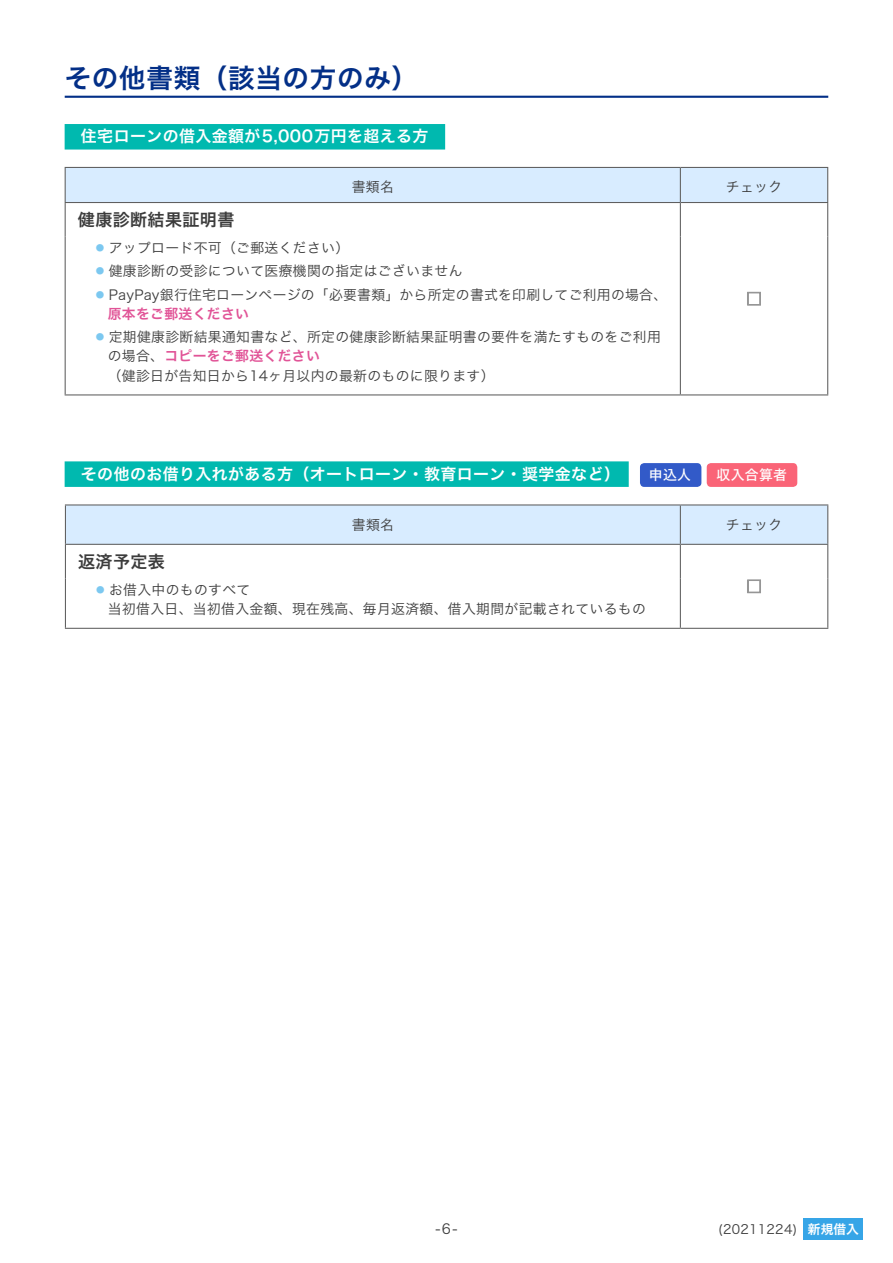
<style>
.page{position:relative;width:893px;height:1263px;background:#fff}
.page>*{position:absolute;margin:0;border:0;box-sizing:border-box;transform-origin:0 0}
.t1{font:26.55px "Hira Kaku Std N W6";letter-spacing:.025em;color:#032f87}
.t2{font:16.95px "Hira Kaku Std N W6";letter-spacing:.025em;color:#3c3c3c}
.t3{font:15.9px "Hira Kaku Std N W6";letter-spacing:.025em;color:#fff}
.t4{font:13.8px/19.2px "Hira Kaku Std N W3";letter-spacing:.025em;color:#3c3c3c}
.t5{font:13.8px "Hira Kaku Std N W6";letter-spacing:.025em;color:#e15497}
.t6{font:13.8px "Hira Kaku Std N W5";letter-spacing:.025em;color:#fff}
.t7{font:12.75px "Hira Kaku Std N W3";letter-spacing:.025em;color:#3c3c3c}
.s1{font-size:8.55px;color:#7cc8f0}
.s2{font-family:"Hira Kaku Std N W3";color:#3c3c3c}
.s3{font-family:"Hira Kaku Std N W6";color:#fff}
</style>
<div class="page">
<div style="left:804px;top:1218px;width:59px;height:21px;background:#36a5e7"></div>
<hr style="left:65px;top:96px;width:763px;height:2px;background:#032f87">
<div style="left:66px;top:168px;width:761px;height:34px;background:#d8ecff"></div>
<hr style="left:65px;top:168px;width:1px;height:34px;background:#5f5f5f">
<hr style="left:65px;top:394px;width:615px;height:1px;background:#5f5f5f">
<hr style="left:65px;top:167px;width:615px;height:1px;background:#5f5f5f">
<hr style="left:680px;top:167px;width:148px;height:1px;background:#5f5f5f">
<hr style="left:65px;top:202px;width:615px;height:1px;background:#5f5f5f">
<hr style="left:680px;top:202px;width:148px;height:1px;background:#5f5f5f">
<hr style="left:680px;top:168px;width:1px;height:34px;background:#5f5f5f">
<hr style="left:827px;top:168px;width:1px;height:34px;background:#5f5f5f">
<hr style="left:680px;top:203px;width:1px;height:34px;background:#5f5f5f">
<hr style="left:827px;top:203px;width:1px;height:34px;background:#5f5f5f">
<hr style="left:680px;top:237px;width:1px;height:157px;background:#5f5f5f">
<hr style="left:827px;top:237px;width:1px;height:157px;background:#5f5f5f">
<hr style="left:680px;top:394px;width:148px;height:1px;background:#5f5f5f">
<hr style="left:65px;top:203px;width:1px;height:34px;background:#5f5f5f">
<hr style="left:65px;top:237px;width:1px;height:157px;background:#5f5f5f">
<svg style="left:747px;top:291px;width:14px;height:15px"></svg>
<div style="left:66px;top:505px;width:761px;height:39px;background:#d8ecff"></div>
<hr style="left:65px;top:505px;width:1px;height:39px;background:#5f5f5f">
<hr style="left:65px;top:628px;width:615px;height:1px;background:#5f5f5f">
<hr style="left:65px;top:504px;width:615px;height:1px;background:#5f5f5f">
<hr style="left:680px;top:504px;width:148px;height:1px;background:#5f5f5f">
<hr style="left:65px;top:544px;width:615px;height:1px;background:#5f5f5f">
<hr style="left:680px;top:544px;width:148px;height:1px;background:#5f5f5f">
<hr style="left:680px;top:505px;width:1px;height:39px;background:#5f5f5f">
<hr style="left:827px;top:505px;width:1px;height:39px;background:#5f5f5f">
<hr style="left:680px;top:545px;width:1px;height:33px;background:#5f5f5f">
<hr style="left:827px;top:545px;width:1px;height:33px;background:#5f5f5f">
<hr style="left:680px;top:578px;width:1px;height:50px;background:#5f5f5f">
<hr style="left:827px;top:578px;width:1px;height:50px;background:#5f5f5f">
<hr style="left:680px;top:628px;width:148px;height:1px;background:#5f5f5f">
<hr style="left:65px;top:545px;width:1px;height:33px;background:#5f5f5f">
<hr style="left:65px;top:578px;width:1px;height:50px;background:#5f5f5f">
<svg style="left:747px;top:579px;width:14px;height:15px"></svg>
<div style="left:65px;top:124px;width:380px;height:26px;background:#00b9af"></div>
<div style="left:65px;top:461px;width:564px;height:26px;background:#00b9af"></div>
<div style="left:640px;top:463px;width:61px;height:24px;background:#325ac8;border-radius:4px"></div>
<div style="left:707px;top:463px;width:90px;height:24px;background:#fa6477;border-radius:4px"></div>
<h1 class="t1" style="left:65px;top:58px;width:355px">その他書類（該当の方のみ）</h1>
<p class="t3" style="left:65px;top:124px;width:365px">　住宅ローンの借入金額が5,000万円を超える方</p>
<p class="t4" style="left:352px;top:177px;width:44px">書類名</p>
<p class="t4" style="left:726px;top:177px;width:58px">チェック</p>
<p class="t2" style="left:78px;top:207px;width:158px">健康診断結果証明書</p>
<p class="t4" style="left:96px;top:238px;width:255px"><span class="s1">●</span> アップロード不可（ご郵送ください）</p>
<p class="t4" style="left:96px;top:261px;width:368px"><span class="s1">●</span> 健康診断の受診について医療機関の指定はございません</p>
<p class="t4" style="left:96px;top:285px;width:573px"><span class="s1">●</span> PayPay銀行住宅ローンページの「必要書類」から所定の書式を印刷してご利用の場合、</p>
<p class="t5" style="left:108px;top:303px;width:143px">原本をご郵送ください</p>
<p class="t4" style="left:96px;top:327px;width:566px"><span class="s1">●</span> 定期健康診断結果通知書など、所定の健康診断結果証明書の要件を満たすものをご利用</p>
<p class="t5" style="left:108px;top:346px;width:214px"><span class="s2">の場合、</span>コピーをご郵送ください</p>
<p class="t4" style="left:108px;top:366px;width:388px">（健診日が告知日から14ヶ月以内の最新のものに限ります）</p>
<p class="t3" style="left:65px;top:461px;width:557px">　その他のお借り入れがある方（オートローン・教育ローン・奨学金など）</p>
<p class="t6" style="left:649px;top:464px;width:44px">申込人</p>
<p class="t6" style="left:716px;top:464px;width:72px">収入合算者</p>
<p class="t4" style="left:352px;top:515px;width:44px">書類名</p>
<p class="t4" style="left:726px;top:515px;width:58px">チェック</p>
<p class="t2" style="left:78px;top:548px;width:88px">返済予定表</p>
<p class="t4" style="left:108px;top:580px;width:539px;text-indent:-12px"><span class="s1">●</span> お借入中のものすべて<br>当初借入日、当初借入金額、現在残高、毎月返済額、借入期間が記載されているもの</p>
<p class="t4" style="left:436px;top:1219px;width:23px">-6-</p>
<p class="t7" style="left:718px;top:1219px;width:142px">(20211224) <span class="s3">新規借入</span></p>
</div>
